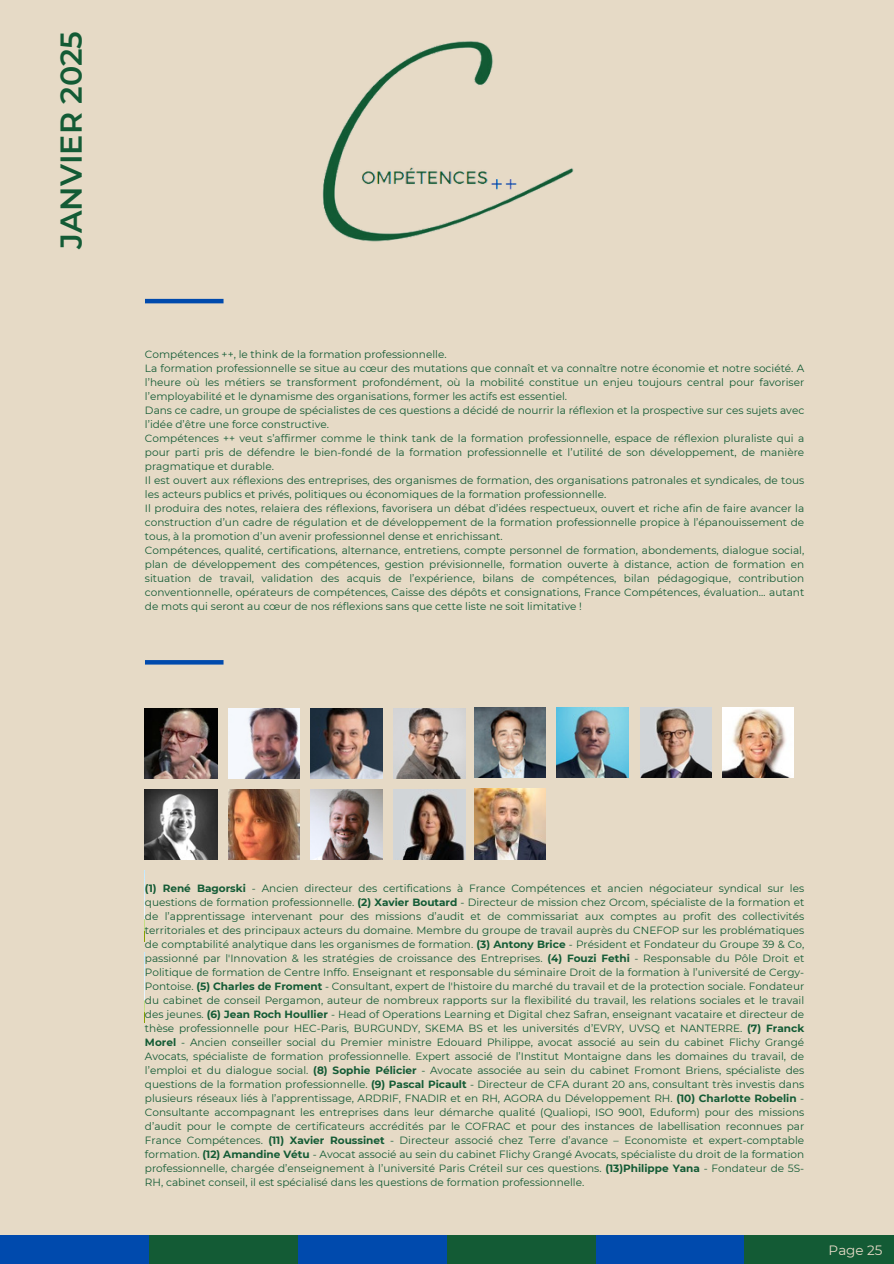
<style>
.page{position:relative;width:894px;height:1264px;background:#fff}
.page>*{position:absolute;margin:0;border:0;box-sizing:border-box;transform-origin:0 0}
.t1{font:600 30.15px "Montserrat";color:#135b35}
.t2{font:13.5px "Montserrat";color:#e6dac6}
.t3{font:10.5px/14px "Montserrat";color:#135b35;text-align:justify}
.s1{font-weight:700}
</style>
<div class="page">
<div style="left:0;top:0;width:893px;height:1263px;background:#e6dac6"></div>
<img style="left:145px;top:708px;width:72px;height:70px">
<img style="left:228px;top:708px;width:71px;height:70px">
<img style="left:310px;top:708px;width:72px;height:70px">
<img style="left:393px;top:708px;width:72px;height:70px">
<img style="left:145px;top:789px;width:72px;height:70px">
<img style="left:228px;top:789px;width:71px;height:70px">
<img style="left:310px;top:789px;width:72px;height:70px">
<img style="left:393px;top:789px;width:72px;height:70px">
<svg style="left:145px;top:660px;width:78px;height:4px"></svg>
<hr style="left:145px;top:299px;width:78px;height:4px;background:#004aad">
<div style="left:0;top:1235px;width:149px;height:28px;background:#004aad"></div>
<div style="left:149px;top:1235px;width:149px;height:28px;background:#135b35"></div>
<div style="left:298px;top:1235px;width:149px;height:28px;background:#004aad"></div>
<div style="left:595px;top:1235px;width:149px;height:28px;background:#004aad"></div>
<div style="left:447px;top:1235px;width:149px;height:28px;background:#135b35"></div>
<div style="left:744px;top:1235px;width:149px;height:28px;background:#135b35"></div>
<img style="left:322px;top:41px;width:252px;height:201px">
<img style="left:474px;top:707px;width:71px;height:70px">
<img style="left:556px;top:707px;width:72px;height:70px">
<img style="left:640px;top:707px;width:70px;height:70px">
<img style="left:722px;top:707px;width:71px;height:70px">
<img style="left:474px;top:788px;width:71px;height:71px">
<p class="t1" style="left:52px;top:249px;width:219px;rotate:-90deg">JANVIER 2025</p>
<h1 class="t3" style="left:145px;top:347px;width:303px">Compétences ++, le think de la formation professionnelle.</h1>
<p class="t3" style="left:145px;top:361px;width:660px">La formation professionnelle se situe au cœur des mutations que connaît et va connaître notre économie et notre société. A l’heure où les métiers se transforment profondément, où la mobilité constitue un enjeu toujours central pour favoriser l’employabilité et le dynamisme des organisations, former les actifs est essentiel.</p>
<p class="t3" style="left:145px;top:403px;width:660px">Dans ce cadre, un groupe de spécialistes de ces questions a décidé de nourrir la réflexion et la prospective sur ces sujets avec l’idée d’être une force constructive.</p>
<p class="t3" style="left:145px;top:431px;width:660px">Compétences ++ veut s’affirmer comme le think tank de la formation professionnelle, espace de réflexion pluraliste qui a pour parti pris de défendre le bien-fondé de la formation professionnelle et l’utilité de son développement, de manière pragmatique et durable.</p>
<p class="t3" style="left:145px;top:473px;width:660px">Il est ouvert aux réflexions des entreprises, des organismes de formation, des organisations patronales et syndicales, de tous les acteurs publics et privés, politiques ou économiques de la formation professionnelle.</p>
<p class="t3" style="left:145px;top:501px;width:660px">Il produira des notes, relaiera des réflexions, favorisera un débat d’idées respectueux, ouvert et riche afin de faire avancer la construction d’un cadre de régulation et de développement de la formation professionnelle propice à l’épanouissement de tous, à la promotion d’un avenir professionnel dense et enrichissant.</p>
<p class="t3" style="left:145px;top:543px;width:660px">Compétences, qualité, certifications, alternance, entretiens, compte personnel de formation, abondements, dialogue social, plan de développement des compétences, gestion prévisionnelle, formation ouverte à distance, action de formation en situation de travail, validation des acquis de l’expérience, bilans de compétences, bilan pédagogique, contribution conventionnelle, opérateurs de compétences, Caisse des dépôts et consignations, France Compétences, évaluation… autant de mots qui seront au cœur de nos réflexions sans que cette liste ne soit limitative !</p>
<p class="t3" style="left:145px;top:881px;width:660px"><span class="s1">(1) René Bagorski</span> - Ancien directeur des certifications à France Compétences et ancien négociateur syndical sur les questions de formation professionnelle. <span class="s1">(2) Xavier Boutard</span> - Directeur de mission chez Orcom, spécialiste de la formation et de l’apprentissage intervenant pour des missions d’audit et de commissariat aux comptes au profit des collectivités territoriales et des principaux acteurs du domaine. Membre du groupe de travail auprès du CNEFOP sur les problématiques de comptabilité analytique dans les organismes de formation. <span class="s1">(3) Antony Brice</span> - Président et Fondateur du Groupe 39 &amp; Co, passionné par l'Innovation &amp; les stratégies de croissance des Entreprises. <span class="s1">(4) Fouzi Fethi</span> - Responsable du Pôle Droit et Politique de formation de Centre Inffo. Enseignant et responsable du séminaire Droit de la formation à l’université de Cergy-Pontoise. <span class="s1">(5) Charles de Froment</span> - Consultant, expert de l'histoire du marché du travail et de la protection sociale. Fondateur du cabinet de conseil Pergamon, auteur de nombreux rapports sur la flexibilité du travail, les relations sociales et le travail des jeunes. <span class="s1">(6) Jean Roch Houllier</span> - Head of Operations Learning et Digital chez Safran, enseignant vacataire et directeur de thèse professionnelle pour HEC-Paris, BURGUNDY, SKEMA BS et les universités d’EVRY, UVSQ et NANTERRE. <span class="s1">(7) Franck Morel</span> - Ancien conseiller social du Premier ministre Edouard Philippe, avocat associé au sein du cabinet Flichy Grangé Avocats, spécialiste de formation professionnelle. Expert associé de l’Institut Montaigne dans les domaines du travail, de l’emploi et du dialogue social. <span class="s1">(8) Sophie Pélicier</span> - Avocate associée au sein du cabinet Fromont Briens, spécialiste des questions de la formation professionnelle. <span class="s1">(9) Pascal Picault</span> - Directeur de CFA durant 20 ans, consultant très investis dans plusieurs réseaux liés à l’apprentissage, ARDRIF, FNADIR et en RH, AGORA du Développement RH. <span class="s1">(10) Charlotte Robelin</span> - Consultante accompagnant les entreprises dans leur démarche qualité (Qualiopi, ISO 9001, Eduform) pour des missions d’audit pour le compte de certificateurs accrédités par le COFRAC et pour des instances de labellisation reconnues par France Compétences. <span class="s1">(11) Xavier Roussinet</span> - Directeur associé chez Terre d’avance – Economiste et expert-comptable formation. <span class="s1">(12) Amandine Vétu</span> - Avocat associé au sein du cabinet Flichy Grangé Avocats, spécialiste du droit de la formation professionnelle, chargée d’enseignement à l’université Paris Créteil sur ces questions. <span class="s1">(13)Philippe Yana</span> - Fondateur de 5S-RH, cabinet conseil, il est spécialisé dans les questions de formation professionnelle.</p>
<p class="t2" style="left:828px;top:1241px;width:55px">Page 25</p>
</div>
